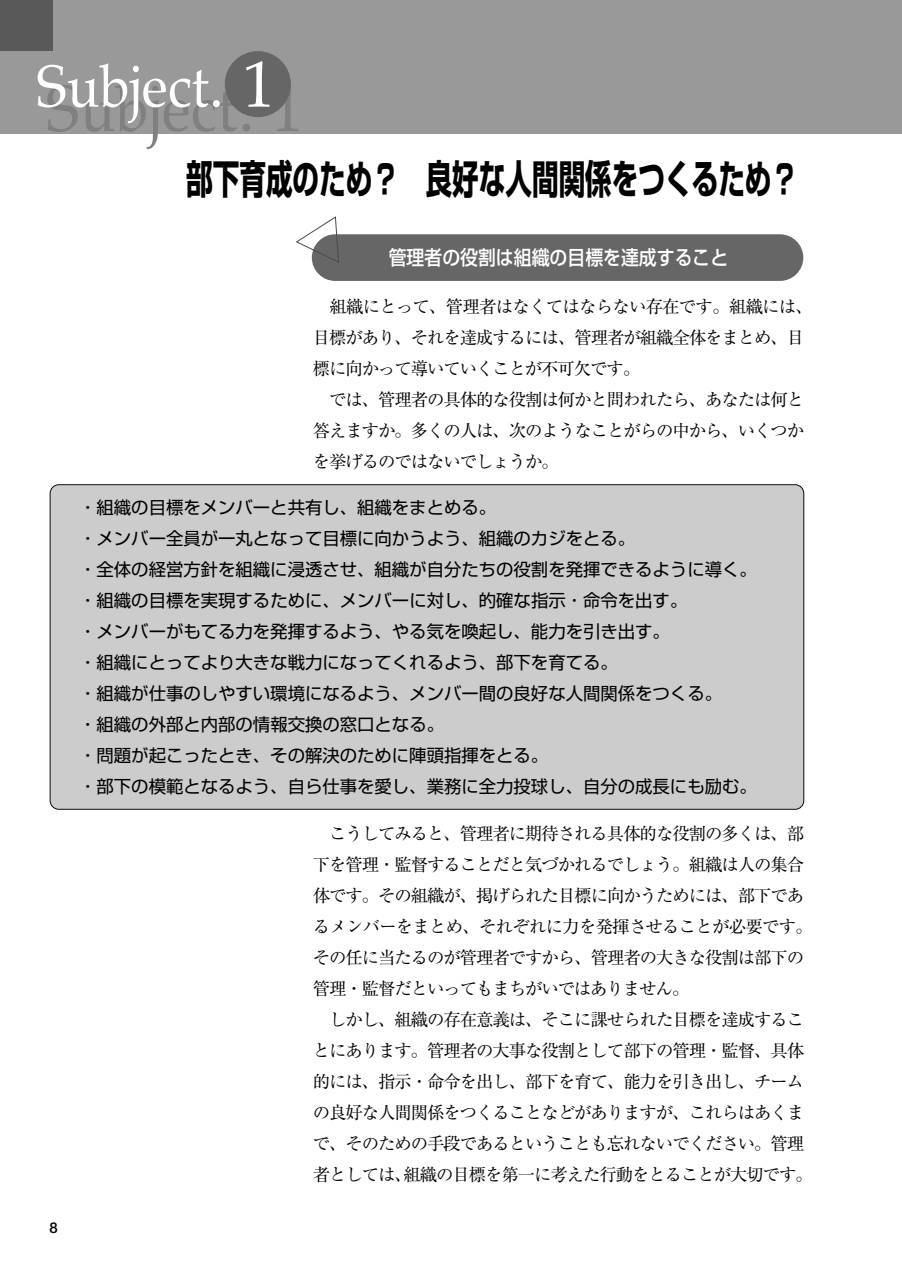
<style>
.page{position:relative;width:902px;height:1274px;background:#fff}
.page>*{position:absolute;margin:0;border:0;box-sizing:border-box;transform-origin:0 0}
.t1{font:700 39.73px "Shin Go";color:#000;scale:.67 1}
.t2{font:500 19.78px "Shin Go";color:#fff;scale:.9 1}
.t3{font:17.32px/31px "Ryumin";letter-spacing:-.06em;color:#000}
.t4{font:17.32px/31px "Shin Go";color:#000}
.t5{font:700 14.88px "Futo Go B101";color:#000}
</style>
<div class="page">
<div style="left:51px;top:485px;width:752px;height:324px;background:#ccc;border-radius:8px"></div>
<div style="left:312px;top:234px;width:491px;height:47px;background:#666;border-radius:23px"></div>
<svg style="left:296px;top:216px;width:43px;height:48px"></svg>
<div style="left:0;top:0;width:901px;height:134px;background:#999"></div>
<div style="left:0;top:0;width:52px;height:50px;background:#595959"></div>
<svg style="left:276px;top:90px;width:22px;height:41px"></svg>
<div style="left:225px;top:51px;width:66px;height:66px;background:#666;border-radius:50%"></div>
<svg style="left:38px;top:61px;width:231px;height:88px"></svg>
<p class="t5" style="left:50px;top:1222px;width:10px">8</p>
<h1 class="t1" style="left:186px;top:164px;width:914px">部下育成のため？　良好な人間関係をつくるため？</h1>
<p class="t2" style="left:388px;top:250px;width:379px">管理者の役割は組織の目標を達成すること</p>
<p class="t3" style="left:313px;top:293px;width:501px;text-indent:17px">組織にとって、管理者はなくてはならない存在です。組織には、目標があり、それを達成するには、管理者が組織全体をまとめ、目標に向かって導いていくことが不可欠です。</p>
<p class="t3" style="left:313px;top:386px;width:493px;text-align:justify;text-indent:16px">では、管理者の具体的な役割は何かと問われたら、あなたは何と答えますか。多くの人は、次のようなことがらの中から、いくつかを挙げるのではないでしょうか。</p>
<p class="t4" style="left:79px;top:494px;width:679px">・組織の目標をメンバーと共有し、組織をまとめる。<br>・メンバー全員が一丸となって目標に向かうよう、組織のカジをとる。<br>・全体の経営方針を組織に浸透させ、組織が自分たちの役割を発揮できるように導く。・組織の目標を実現するために、メンバーに対し、的確な指示・命令を出す。<br>・メンバーがもてる力を発揮するよう、やる気を喚起し、能力を引き出す。<br>・組織にとってより大きな戦力になってくれるよう、部下を育てる。<br>・組織が仕事のしやすい環境になるよう、メンバー間の良好な人間関係をつくる。<br>・組織の外部と内部の情報交換の窓口となる。<br>・問題が起こったとき、その解決のために陣頭指揮をとる。<br>・部下の模範となるよう、自ら仕事を愛し、業務に全力投球し、自分の成長にも励む。</p>
<p class="t3" style="left:313px;top:820px;width:501px;text-indent:16px">こうしてみると、管理者に期待される具体的な役割の多くは、部下を管理・監督することだと気づかれるでしょう。組織は人の集合体です。その組織が、掲げられた目標に向かうためには、部下であるメンバーをまとめ、それぞれに力を発揮させることが必要です。その任に当たるのが管理者ですから、管理者の大きな役割は部下の管理・監督だといってもまちがいではありません。</p>
<p class="t3" style="left:313px;top:1006px;width:501px;text-align:center">しかし、組織の存在意義は、そこに課せられた目標を達成するこ<br>とにあります。管理者の大事な役割として部下の管理・監督、具体的には、指示・命令を出し、部下を育て、能力を引き出し、チームの良好な人間関係をつくることなどがありますが、これらはあくまで、そのための手段であるということも忘れないでください。管理者としては、組織の目標を第一に考えた行動をとることが大切です。</p>
</div>
